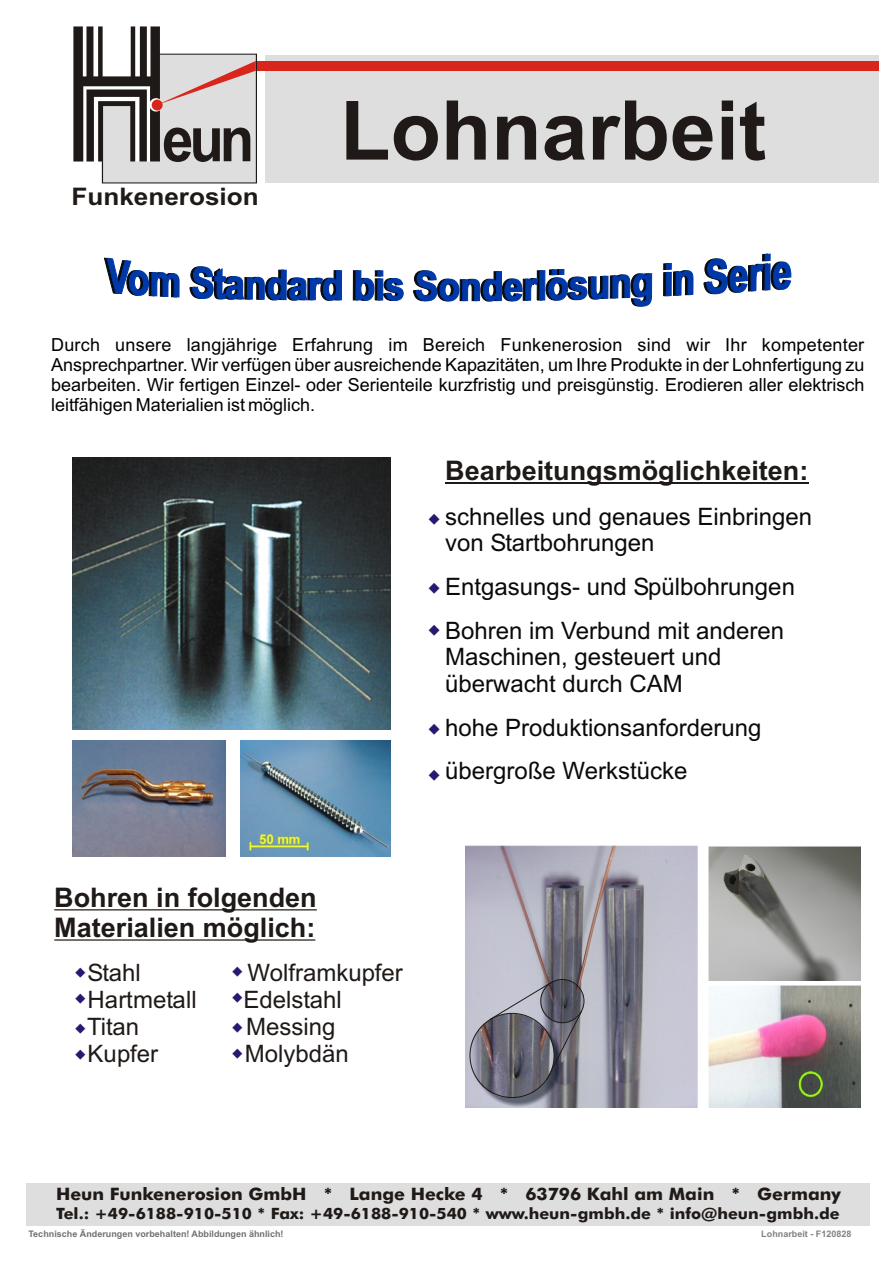
<style>
.page{position:relative;width:894px;height:1263px;background:#fff}
.page>*{position:absolute;margin:0;border:0;box-sizing:border-box;transform-origin:0 0}
.t1{font:700 82.5px "Arial";color:#1f1a17}
.t2{font:40.8px/41.4px "Kabel Ult BT";color:#291770}
.t3{font:37.5px/29.7px "Kabel Ult BT";color:#291770}
.t4{font:700 27px/30.2px "Arial";color:#1f1a17}
.t5{font:700 24.15px "Arial";color:#1f1a17;scale:1.08 1}
.t6{font:24px/26.8px "Arial";color:#0a0a0d}
.t7{font:24px "Arial";color:#1f1a17}
.t8{font:18px/20.1px "Arial";color:#000;text-align:justify}
.t9{font:700 17.1px "Futura Md BT";color:#1f1a17;scale:1.04 1}
.t10{font:700 15.6px "Futura Md BT";color:#1f1a17;scale:1.04 1}
.t11{font:700 9px "Arial";color:#737070}
.t12{font:700 9px "Arial";color:#828282}
</style>
<div class="page">
<div style="left:265px;top:55px;width:613px;height:127px;background:#dedede"></div>
<div style="left:253px;top:61px;width:626px;height:10px;background:#d9261c"></div>
<svg style="left:73px;top:26px;width:184px;height:157px"></svg>
<div style="left:152px;top:100px;width:11px;height:11px;background:#d9261c;border-radius:50%"></div>
<hr style="left:445px;top:483px;width:363px;height:1px;background:#1f1a17">
<img style="left:240px;top:740px;width:150px;height:116px">
<img style="left:73px;top:457px;width:317px;height:273px">
<img style="left:73px;top:741px;width:152px;height:115px">
<img style="left:466px;top:846px;width:232px;height:261px">
<div style="left:540px;top:979px;width:44px;height:44px;border:1px solid #1f1a17;border-radius:50%"></div>
<svg style="left:489px;top:981px;width:94px;height:99px;background:#777681"></svg>
<img style="left:708px;top:986px;width:153px;height:121px">
<img style="left:708px;top:846px;width:153px;height:135px">
<svg style="left:104px;top:254px;width:687px;height:53px"></svg>
<hr style="left:54px;top:909px;width:263px;height:1px;background:#1f1a17">
<hr style="left:54px;top:939px;width:261px;height:2px;background:#1f1a17">
<div style="left:26px;top:1184px;width:843px;height:42px;background:#dedede"></div>
<h3 class="t5" style="left:72px;top:187px;width:175px">Funkenerosion</h3>
<h1 class="t1" style="left:340px;top:100px;width:428px">Lohnarbeit</h1>
<p class="t8" style="left:51px;top:336px;width:815px">Durch unsere langjährige Erfahrung im Bereich Funkenerosion sind wir Ihr kompetenter Ansprechpartner. Wir verfügen über ausreichende Kapazitäten, um Ihre Produkte in der Lohnfertigung zu bearbeiten. Wir fertigen Einzel- oder Serienteile kurzfristig und preisgünstig. Erodieren aller elektrisch leitfähigen Materialien ist möglich.</p>
<h3 class="t4" style="left:445px;top:458px;width:365px">Bearbeitungsmöglichkeiten:</h3>
<h3 class="t6" style="left:445px;top:505px;width:368px">schnelles und genaues Einbringen von Startbohrungen</h3>
<h3 class="t6" style="left:445px;top:567px;width:351px;line-height:43.5px">Entgasungs- und Spülbohrungen<br>Bohren im Verbund mit anderen</h3>
<h3 class="t6" style="left:445px;top:646px;width:278px">Maschinen, gesteuert und überwacht durch CAM</h3>
<h3 class="t6" style="left:445px;top:708px;width:318px;line-height:43.5px">hohe Produktionsanforderung übergroße Werkstücke</h3>
<h2 class="t2" style="left:429px;top:492px;width:13px">.</h2>
<h2 class="t2" style="left:429px;top:562px;width:13px">. .</h2>
<h2 class="t2" style="left:429px;top:703px;width:13px">.</h2>
<h2 class="t2" style="left:429px;top:748px;width:13px">.</h2>
<h3 class="t4" style="left:54px;top:885px;width:264px">Bohren in folgenden<br>Materialien möglich:</h3>
<h3 class="t7" style="left:88px;top:964px;width:55px">Stahl</h3>
<h3 class="t7" style="left:248px;top:964px;width:157px">Wolframkupfer</h3>
<h3 class="t7" style="left:88px;top:991px;width:111px">Hartmetall</h3>
<h3 class="t7" style="left:243px;top:991px;width:100px">Edelstahl</h3>
<h3 class="t7" style="left:87px;top:1017px;width:54px">Titan</h3>
<h3 class="t7" style="left:246px;top:1017px;width:91px">Messing</h3>
<h3 class="t7" style="left:88px;top:1044px;width:72px">Kupfer</h3>
<h3 class="t7" style="left:245px;top:1044px;width:106px">Molybdän</h3>
<h3 class="t3" style="left:232px;top:952px;width:12px">.</h3>
<h3 class="t3" style="left:232px;top:978px;width:12px">. .</h3>
<h3 class="t3" style="left:232px;top:1034px;width:12px">.</h3>
<h3 class="t3" style="left:75px;top:952px;width:12px">.</h3>
<h3 class="t3" style="left:75px;top:978px;width:12px">. .</h3>
<h3 class="t3" style="left:75px;top:1034px;width:12px">.</h3>
<p class="t9" style="left:56px;top:1187px;width:756px">Heun Funkenerosion GmbH * Lange Hecke 4 * 63796 Kahl am Main * Germany</p>
<p class="t10" style="left:56px;top:1207px;width:755px">Tel.: +49-6188-910-510 * Fax: +49-6188-910-540 * www.heun-gmbh.de * info@heun-gmbh.de</p>
<p class="t11" style="left:28px;top:1230px;width:257px">Technische Änderungen vorbehalten! Abbildungen ähnlich!</p>
<p class="t12" style="left:761px;top:1231px;width:92px">Lohnarbeit - F120828</p>
</div>
